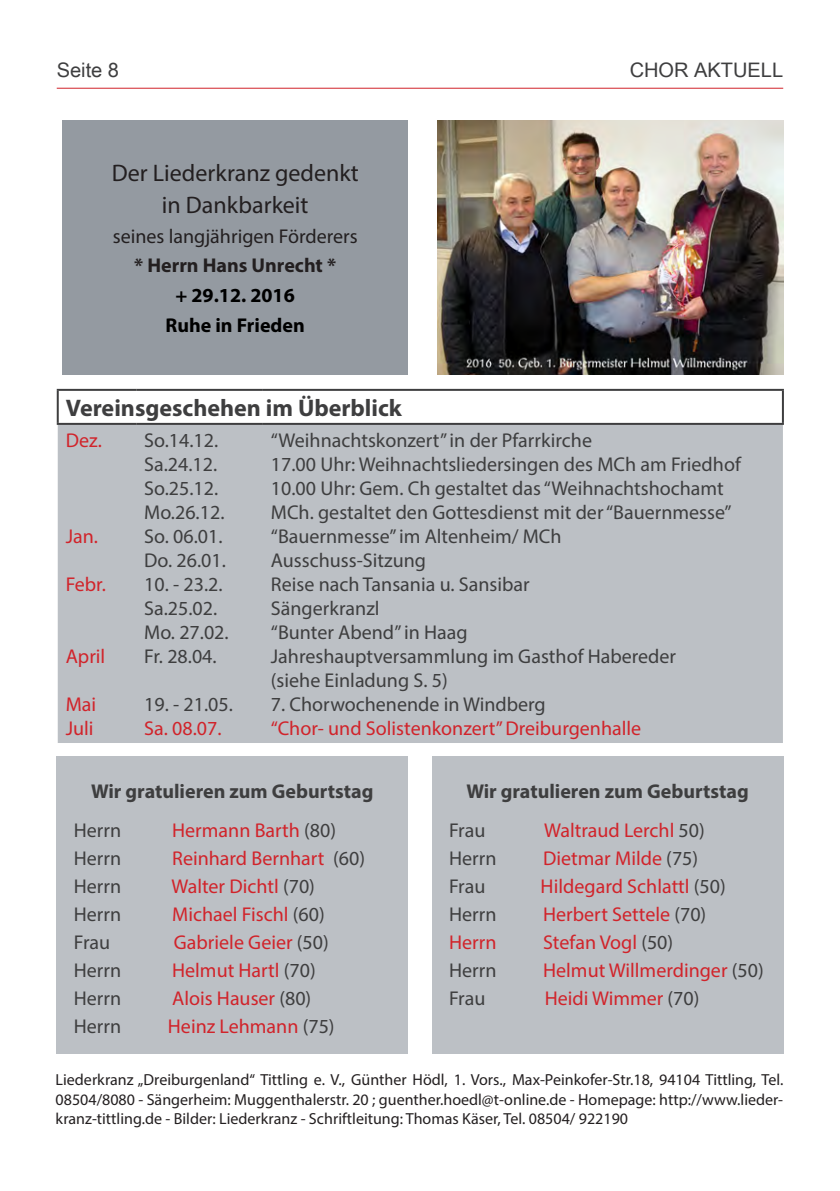
<style>
.page{position:relative;width:840px;height:1191px;background:#fff}
.page>*{position:absolute;margin:0;border:0;box-sizing:border-box;transform-origin:0 0}
.t1{font:24px "Myriad Pro";color:#231f20}
.t2{font:700 24px "Myriad Pro";color:#3e3e3f}
.t3{font:20px "Myriad Pro";color:#3e3e3f}
.t4{font:20px "Myriad Pro";color:#d1232a}
.t5{font:700 20px "Myriad Pro";color:#3e3e3f}
.t6{font:20px "Myriad Pro";color:#231f20}
.t7{font:700 20px "Myriad Pro";color:#000}
.t8{font:700 20px "Myriad Pro";color:#231f20}
.t9{font:20px "Arial Unicode MS";color:#3e3e3f}
.t10{font:16px/19.2px "Myriad Pro";color:#231f20;text-align:justify}
.s1{color:#3e3e3f}
</style>
<div class="page">
<hr style="left:57px;top:88px;width:725px;height:1px;background:#d1232a">
<div style="left:57px;top:756px;width:351px;height:297px;background:#bcc0c5"></div>
<div style="left:432px;top:756px;width:350px;height:297px;background:#bcc0c5"></div>
<div style="left:58px;top:425px;width:724px;height:318px;background:#bcc0c5"></div>
<hr style="left:57px;top:389px;width:79px;height:2px;background:#3e3e3f">
<hr style="left:57px;top:391px;width:2px;height:32px;background:#3e3e3f">
<hr style="left:136px;top:389px;width:127px;height:2px;background:#3e3e3f">
<hr style="left:263px;top:389px;width:520px;height:2px;background:#3e3e3f">
<hr style="left:781px;top:391px;width:2px;height:32px;background:#3e3e3f">
<hr style="left:57px;top:423px;width:79px;height:2px;background:#3e3e3f">
<hr style="left:136px;top:423px;width:127px;height:2px;background:#3e3e3f">
<hr style="left:263px;top:423px;width:520px;height:2px;background:#3e3e3f">
<div style="left:62px;top:120px;width:346px;height:254px;background:#949aa1"></div>
<img style="left:437px;top:120px;width:345px;height:254px">
<p class="t9" style="left:57px;top:56px;width:64px">Seite 8</p>
<p class="t9" style="left:629px;top:56px;width:155px">CHOR AKTUELL</p>
<p class="t1" style="left:112px;top:158px;width:248px">Der Liederkranz gedenkt</p>
<p class="t1" style="left:162px;top:190px;width:148px">in Dankbarkeit</p>
<p class="t6" style="left:113px;top:223px;width:246px">seines langjährigen Förderers</p>
<p class="t8" style="left:134px;top:252px;width:203px">* Herrn Hans Unrecht *</p>
<p class="t7" style="left:175px;top:282px;width:121px">+ 29.12. 2016</p>
<p class="t7" style="left:165px;top:312px;width:141px">Ruhe in Frieden</p>
<p class="t2" style="left:66px;top:392px;width:337px">Vereinsgeschehen im Überblick</p>
<p class="t4" style="left:66px;top:428px;width:38px">Dez.</p>
<p class="t3" style="left:271px;top:428px;width:322px">“Weihnachtskonzert” in der Pfarrkirche</p>
<p class="t3" style="left:271px;top:452px;width:471px">17.00 Uhr: Weihnachtsliedersingen des MCh am Friedhof</p>
<p class="t3" style="left:271px;top:476px;width:454px">10.00 Uhr: Gem. Ch gestaltet das “Weihnachtshochamt</p>
<p class="t3" style="left:271px;top:500px;width:462px">MCh. gestaltet den Gottesdienst mit der “Bauernmesse”</p>
<p class="t3" style="left:271px;top:524px;width:292px">“Bauernmesse” im Altenheim/ MCh</p>
<p class="t3" style="left:271px;top:548px;width:156px">Ausschuss-Sitzung</p>
<p class="t3" style="left:271px;top:572px;width:260px">Reise nach Tansania u. Sansibar</p>
<p class="t3" style="left:271px;top:596px;width:110px">Sängerkranzl</p>
<p class="t3" style="left:271px;top:620px;width:198px">“Bunter Abend” in Haag</p>
<p class="t3" style="left:271px;top:644px;width:406px">Jahreshauptversammlung im Gasthof Habereder</p>
<p class="t3" style="left:271px;top:668px;width:178px">(siehe Einladung S. 5)</p>
<p class="t3" style="left:271px;top:692px;width:276px">7. Chorwochenende in Windberg</p>
<p class="t4" style="left:271px;top:716px;width:372px">“Chor- und Solistenkonzert” Dreiburgenhalle</p>
<p class="t3" style="left:144px;top:428px;width:75px">So.14.12.</p>
<p class="t3" style="left:144px;top:452px;width:75px">Sa.24.12.</p>
<p class="t3" style="left:144px;top:476px;width:75px">So.25.12.</p>
<p class="t3" style="left:144px;top:500px;width:82px">Mo.26.12.</p>
<p class="t3" style="left:144px;top:524px;width:80px">So. 06.01.</p>
<p class="t3" style="left:144px;top:548px;width:83px">Do. 26.01.</p>
<p class="t3" style="left:144px;top:572px;width:80px">10. - 23.2.</p>
<p class="t3" style="left:144px;top:596px;width:75px">Sa.25.02.</p>
<p class="t3" style="left:144px;top:620px;width:86px">Mo. 27.02.</p>
<p class="t3" style="left:144px;top:644px;width:74px">Fr. 28.04.</p>
<p class="t3" style="left:144px;top:692px;width:90px">19. - 21.05.</p>
<p class="t4" style="left:144px;top:716px;width:79px">Sa. 08.07.</p>
<p class="t4" style="left:66px;top:524px;width:34px">Jan.</p>
<p class="t4" style="left:66px;top:572px;width:42px">Febr.</p>
<p class="t4" style="left:66px;top:644px;width:41px">April</p>
<p class="t4" style="left:66px;top:692px;width:32px">Mai</p>
<p class="t4" style="left:66px;top:716px;width:29px">Juli</p>
<p class="t5" style="left:91px;top:778px;width:283px">Wir gratulieren zum Geburtstag</p>
<p class="t3" style="left:74px;top:818px;width:49px">Herrn</p>
<p class="t4" style="left:172px;top:818px;width:165px">Hermann Barth <span class="s1">(80)</span></p>
<p class="t3" style="left:74px;top:846px;width:49px">Herrn</p>
<p class="t4" style="left:172px;top:846px;width:194px">Reinhard Bernhart <span class="s1">(60)</span></p>
<p class="t3" style="left:74px;top:874px;width:49px">Herrn</p>
<p class="t4" style="left:171px;top:874px;width:145px">Walter Dichtl <span class="s1">(70)</span></p>
<p class="t3" style="left:74px;top:902px;width:49px">Herrn</p>
<p class="t4" style="left:172px;top:902px;width:154px">Michael Fischl <span class="s1">(60)</span></p>
<p class="t3" style="left:74px;top:930px;width:38px">Frau</p>
<p class="t4" style="left:174px;top:930px;width:156px">Gabriele Geier <span class="s1">(50)</span></p>
<p class="t3" style="left:74px;top:958px;width:49px">Herrn</p>
<p class="t4" style="left:172px;top:958px;width:145px">Helmut Hartl <span class="s1">(70)</span></p>
<p class="t3" style="left:74px;top:986px;width:49px">Herrn</p>
<p class="t4" style="left:172px;top:986px;width:141px">Alois Hauser <span class="s1">(80)</span></p>
<p class="t3" style="left:74px;top:1014px;width:49px">Herrn</p>
<p class="t4" style="left:168px;top:1014px;width:168px">Heinz Lehmann <span class="s1">(75)</span></p>
<p class="t10" style="left:56px;top:1070px;width:728px">Liederkranz „Dreiburgenland“ Tittling e. V., Günther Hödl, 1. Vors., Max-Peinkofer-Str.18, 94104 Tittling, Tel.<br>08504/8080 - Sängerheim: Muggenthalerstr. 20 ; guenther.hoedl@t-online.de - Homepage: http://www.lieder&shy;kranz-tittling.de - Bilder: Liederkranz - Schriftleitung: Thomas Käser, Tel. 08504/ 922190</p>
<p class="t5" style="left:466px;top:778px;width:283px">Wir gratulieren zum Geburtstag</p>
<p class="t3" style="left:449px;top:818px;width:38px">Frau</p>
<p class="t4" style="left:543px;top:818px;width:162px">Waltraud Lerchl <span class="s1">50)</span></p>
<p class="t3" style="left:449px;top:846px;width:49px">Herrn</p>
<p class="t4" style="left:543px;top:846px;width:156px">Dietmar Milde <span class="s1">(75)</span></p>
<p class="t3" style="left:449px;top:874px;width:38px">Frau</p>
<p class="t4" style="left:540px;top:874px;width:187px">Hildegard Schlattl <span class="s1">(50)</span></p>
<p class="t3" style="left:449px;top:902px;width:49px">Herrn</p>
<p class="t4" style="left:543px;top:902px;width:164px">Herbert Settele <span class="s1">(70)</span></p>
<p class="t4" style="left:449px;top:930px;width:49px">Herrn</p>
<p class="t4" style="left:543px;top:930px;width:131px">Stefan Vogl <span class="s1">(50)</span></p>
<p class="t3" style="left:449px;top:958px;width:49px">Herrn</p>
<p class="t4" style="left:543px;top:958px;width:222px">Helmut Willmerdinger <span class="s1">(50)</span></p>
<p class="t3" style="left:449px;top:986px;width:38px">Frau</p>
<p class="t4" style="left:544px;top:986px;width:156px">Heidi Wimmer <span class="s1">(70)</span></p>
</div>
